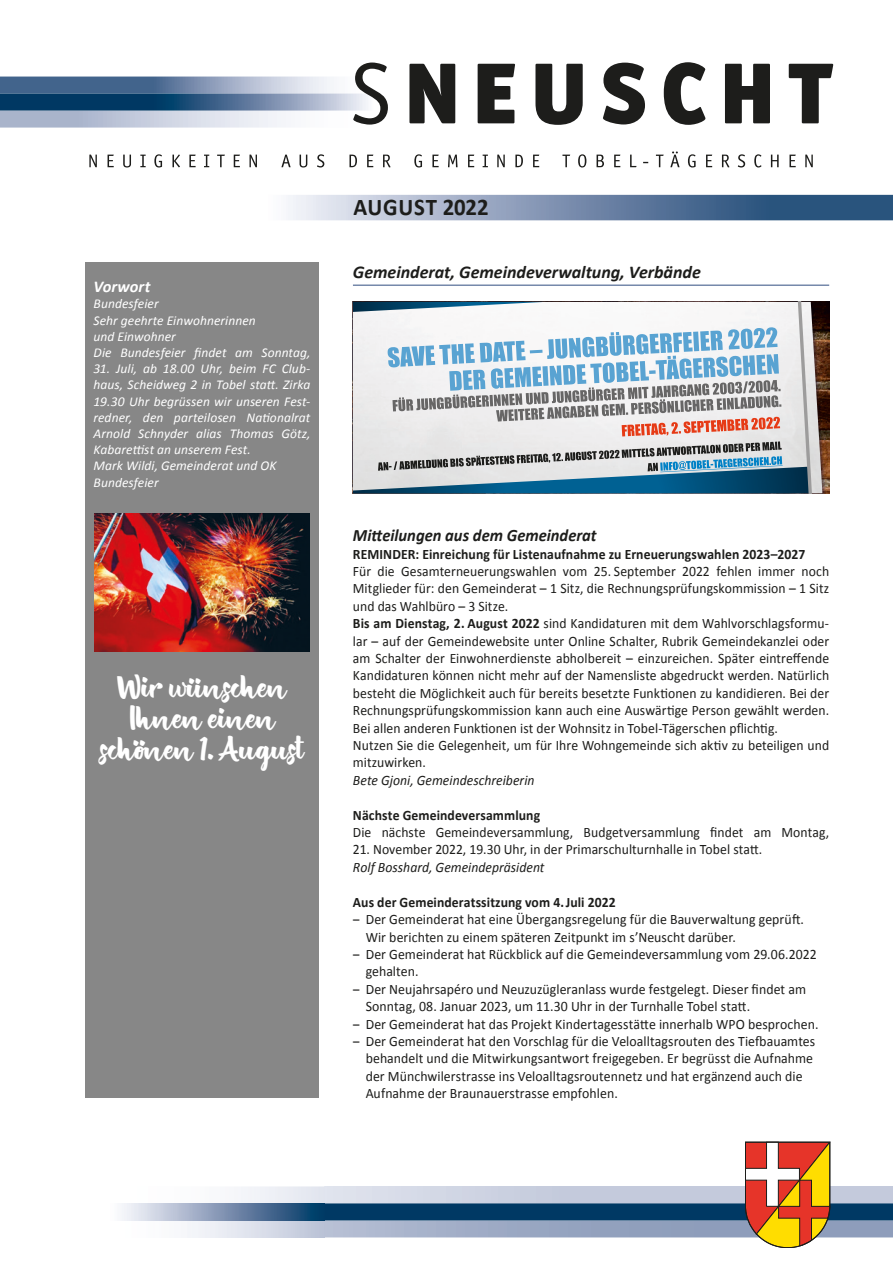
<style>
.page{position:relative;width:893px;height:1263px;background:#fff}
.page>*{position:absolute;margin:0;border:0;box-sizing:border-box;transform-origin:0 0}
.t1{font:25.95px/31.2px "British Script";letter-spacing:.015em;color:#fff;text-align:center;scale:.95 1}
.t2{font:700 24px "Calibri";letter-spacing:.025em;color:#1d1d1b;scale:.95 1}
.t3{font:italic 700 18px "Calibri";color:#1d1d1b}
.t4{font:italic 700 17.4px "Calibri";color:#1d1d1b;scale:.95 1}
.t5{font:italic 700 16.5px "Calibri";color:#fff}
.t6{font:14.4px/17.4px "Calibri";letter-spacing:.005em;color:#1d1d1b;scale:.95 1}
.t7{font:14.4px "Calibri";letter-spacing:.005em;color:#1d1d1b;scale:.96 1}
.t8{font:700 14.4px "Calibri";letter-spacing:.005em;color:#1d1d1b;scale:.95 1}
.t9{font:italic 14.4px "Calibri";letter-spacing:.005em;color:#1d1d1b;scale:.95 1}
.t10{font:italic 13.5px/16.2px "Calibri";letter-spacing:.005em;color:#fff}
.s1{font-weight:700}
</style>
<div class="page">
<svg style="left:0;top:63px;width:388px;height:65px"></svg>
<svg style="left:409px;top:64px;width:46px;height:59px"></svg>
<svg style="left:478px;top:64px;width:37px;height:59px"></svg>
<svg style="left:535px;top:64px;width:48px;height:61px"></svg>
<svg style="left:603px;top:63px;width:42px;height:61px"></svg>
<svg style="left:664px;top:62px;width:42px;height:63px"></svg>
<svg style="left:725px;top:64px;width:45px;height:59px"></svg>
<svg style="left:789px;top:64px;width:44px;height:59px"></svg>
<svg style="left:89px;top:155px;width:8px;height:12px"></svg>
<svg style="left:108px;top:155px;width:6px;height:12px"></svg>
<svg style="left:123px;top:155px;width:8px;height:12px"></svg>
<svg style="left:140px;top:155px;width:6px;height:12px"></svg>
<svg style="left:154px;top:154px;width:8px;height:13px"></svg>
<svg style="left:172px;top:154px;width:8px;height:13px"></svg>
<svg style="left:189px;top:155px;width:7px;height:12px"></svg>
<svg style="left:204px;top:155px;width:5px;height:12px"></svg>
<svg style="left:217px;top:155px;width:8px;height:12px"></svg>
<svg style="left:234px;top:155px;width:6px;height:12px"></svg>
<svg style="left:249px;top:155px;width:8px;height:12px"></svg>
<svg style="left:281px;top:155px;width:10px;height:12px"></svg>
<svg style="left:300px;top:155px;width:7px;height:12px"></svg>
<svg style="left:317px;top:154px;width:7px;height:13px"></svg>
<svg style="left:349px;top:155px;width:8px;height:12px"></svg>
<svg style="left:367px;top:155px;width:6px;height:12px"></svg>
<svg style="left:383px;top:155px;width:8px;height:12px"></svg>
<svg style="left:414px;top:154px;width:8px;height:13px"></svg>
<svg style="left:432px;top:155px;width:7px;height:12px"></svg>
<svg style="left:448px;top:155px;width:10px;height:12px"></svg>
<svg style="left:468px;top:155px;width:6px;height:12px"></svg>
<svg style="left:483px;top:155px;width:5px;height:12px"></svg>
<svg style="left:497px;top:155px;width:8px;height:12px"></svg>
<svg style="left:515px;top:155px;width:8px;height:12px"></svg>
<svg style="left:533px;top:155px;width:6px;height:12px"></svg>
<svg style="left:562px;top:155px;width:8px;height:12px"></svg>
<svg style="left:578px;top:154px;width:8px;height:13px"></svg>
<svg style="left:597px;top:155px;width:7px;height:12px"></svg>
<svg style="left:614px;top:155px;width:6px;height:12px"></svg>
<svg style="left:630px;top:155px;width:6px;height:12px"></svg>
<svg style="left:656px;top:155px;width:8px;height:12px"></svg>
<svg style="left:670px;top:151px;width:9px;height:16px"></svg>
<svg style="left:688px;top:154px;width:8px;height:13px"></svg>
<svg style="left:706px;top:155px;width:6px;height:12px"></svg>
<svg style="left:722px;top:155px;width:7px;height:12px"></svg>
<svg style="left:738px;top:154px;width:7px;height:13px"></svg>
<svg style="left:754px;top:154px;width:7px;height:13px"></svg>
<svg style="left:771px;top:155px;width:8px;height:12px"></svg>
<svg style="left:789px;top:155px;width:7px;height:12px"></svg>
<svg style="left:805px;top:155px;width:8px;height:12px"></svg>
<svg style="left:324px;top:1220px;width:569px;height:17px;background:#97a5c0"></svg>
<svg style="left:324px;top:1186px;width:569px;height:17px;background:#cbd0e0"></svg>
<div style="left:85px;top:1203px;width:808px;height:17px;background:#003964"></div>
<svg style="left:288px;top:195px;width:605px;height:25px;background:#778eac"></svg>
<svg style="left:187px;top:1237px;width:137px;height:1px"></svg>
<img style="left:122px;top:1220px;width:202px;height:17px">
<svg style="left:85px;top:1203px;width:226px;height:17px;background:#9aabc2"></svg>
<div style="left:85px;top:263px;width:234px;height:835px;background:#878787"></div>
<hr style="left:353px;top:284px;width:476px;height:2px;background:#7589ab">
<svg style="left:745px;top:1142px;width:85px;height:106px"></svg>
<img style="left:94px;top:514px;width:216px;height:138px">
<svg style="left:353px;top:302px;width:463px;height:191px"></svg>
<svg style="left:353px;top:327px;width:456px;height:166px"></svg>
<p class="t5" style="left:94px;top:276px;width:58px">Vorwort</p>
<p class="t10" style="left:94px;top:295px;width:218px">Bundesfeier<br>Sehr geehrte Einwohnerinnen<br>und Einwohner<br>Die Bundesfeier findet am Sonntag,</p>
<p class="t10" style="left:94px;top:360px;width:218px">31. Juli, ab 18.00 Uhr, beim FC Club&shy;haus, Scheidweg 2 in Tobel statt. Zirka<br>19.30 Uhr begrüssen wir unseren Fest&shy;redner, den parteilosen Nationalrat<br>Arnold Schnyder alias Thomas Götz,<br>Kabarettist an unserem Fest.<br>Mark Wildi, Gemeinderat und OK<br>Bundesfeier</p>
<h1 class="t1" style="left:100px;top:673px;width:216px">Wir wünschen<br>Ihnen einen schönen 1. August</h1>
<h2 class="t2" style="left:353px;top:193px;width:144px">AUGUST 2022</h2>
<p class="t3" style="left:353px;top:261px;width:349px">Gemeinderat, Gemeindeverwaltung, Verbände</p>
<p class="t4" style="left:353px;top:525px;width:258px">Mitteilungen aus dem Gemeinderat</p>
<p class="t8" style="left:353px;top:545px;width:478px">REMINDER: Einreichung für Listenaufnahme zu Erneuerungswahlen 2023–2027</p>
<p class="t6" style="left:353px;top:563px;width:503px">Für die Gesamterneuerungswahlen vom 25. September 2022 fehlen immer noch Mitglieder für: den Gemeinderat – 1 Sitz, die Rechnungsprüfungskommission – 1 Sitz und das Wahlbüro – 3 Sitze.<br><span class="s1">Bis am Dienstag, 2. August 2022</span> sind Kandidaturen mit dem Wahlvorschlagsformu&shy;lar – auf der Gemeindewebsite unter Online Schalter, Rubrik Gemeindekanzlei oder am Schalter der Einwohnerdienste abholbereit – einzureichen. Später eintreffende Kandidaturen können nicht mehr auf der Namensliste abgedruckt werden. Natürlich besteht die Möglichkeit auch für bereits besetzte Funktionen zu kandidieren. Bei der Rechnungsprüfungskommission kann auch eine Auswärtige Person gewählt werden.<br>Bei allen anderen Funktionen ist der Wohnsitz in Tobel-Tägerschen pflichtig.<br>Nutzen Sie die Gelegenheit, um für Ihre Wohngemeinde sich aktiv zu beteiligen und mitzuwirken.</p>
<p class="t9" style="left:353px;top:771px;width:193px">Bete Gjoni, Gemeindeschreiberin</p>
<p class="t8" style="left:353px;top:806px;width:199px">Nächste Gemeindeversammlung</p>
<p class="t6" style="left:353px;top:824px;width:503px">Die nächste Gemeindeversammlung, Budgetversammlung findet am Montag,</p>
<p class="t6" style="left:353px;top:841px;width:433px">21. November 2022, 19.30 Uhr, in der Primarschulturnhalle in Tobel statt.</p>
<p class="t9" style="left:353px;top:858px;width:203px">Rolf Bosshard, Gemeindepräsident</p>
<p class="t8" style="left:353px;top:893px;width:278px">Aus der Gemeinderatssitzung vom 4. Juli 2022</p>
<p class="t7" style="left:353px;top:910px;width:471px">‒ Der Gemeinderat hat eine Übergangsregelung für die Bauverwaltung geprüft.</p>
<p class="t7" style="left:366px;top:928px;width:387px">Wir berichten zu einem späteren Zeitpunkt im s’Neuscht darüber.</p>
<p class="t7" style="left:353px;top:945px;width:485px">‒ Der Gemeinderat hat Rückblick auf die Gemeindeversammlung vom 29.06.2022</p>
<p class="t7" style="left:366px;top:962px;width:57px">gehalten.</p>
<p class="t7" style="left:353px;top:980px;width:473px">‒ Der Neujahrsapéro und Neuzuzügleranlass wurde festgelegt. Dieser findet am</p>
<p class="t7" style="left:366px;top:997px;width:402px">Sonntag, 08. Januar 2023, um 11.30 Uhr in der Turnhalle Tobel statt.</p>
<p class="t7" style="left:353px;top:1014px;width:486px">‒ Der Gemeinderat hat das Projekt Kindertagesstätte innerhalb WPO besprochen.</p>
<p class="t7" style="left:353px;top:1032px;width:483px">‒ Der Gemeinderat hat den Vorschlag für die Veloalltagsrouten des Tiefbauamtes</p>
<p class="t7" style="left:366px;top:1049px;width:468px">behandelt und die Mitwirkungsantwort freigegeben. Er begrüsst die Aufnahme</p>
<p class="t7" style="left:366px;top:1067px;width:457px">der Münchwilerstrasse ins Veloalltagsroutennetz und hat ergänzend auch die</p>
<p class="t7" style="left:366px;top:1084px;width:264px">Aufnahme der Braunauerstrasse empfohlen.</p>
</div>
